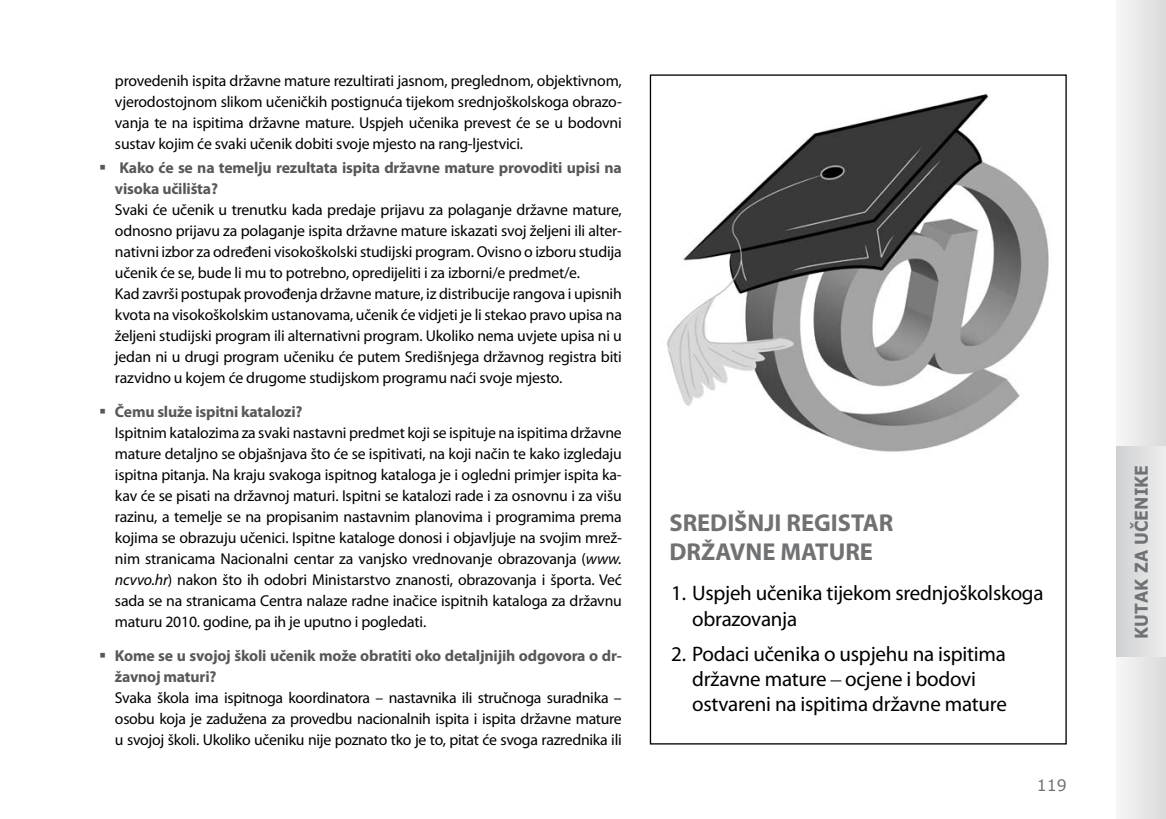
<style>
.page{position:relative;width:1166px;height:819px;background:#fff}
.page>*{position:absolute;margin:0;border:0;box-sizing:border-box;transform-origin:0 0}
.t1{font:700 24.5px/29.4px "Myriad Pro";color:#707173}
.t2{font:21px/25.2px "Myriad Pro";letter-spacing:-.01em;color:#000}
.t3{font:700 17.5px "Verdana";color:#707173;scale:.9 1}
.t4{font:15.75px/21px "Myriad Pro";letter-spacing:-.01em;color:#000;text-align:justify}
.t5{font:700 15.75px/21px "Myriad Pro";letter-spacing:-.01em;color:#58585a}
.t6{font:15.75px "Verdana";color:#707173}
.s1{color:#58585a}
.s2{font-weight:700;color:#58585a}
.s3{font-style:italic}
.s4{font-family:"Times New Roman"}
</style>
<div class="page">
<div style="left:1116px;top:0;width:50px;height:819px;background:linear-gradient(to right,#f6f6f7,#dadbdc)"></div>
<div style="left:1116px;top:446px;width:50px;height:210px;background:linear-gradient(to right,#d0d1d2,#eceded)"></div>
<img style="left:666px;top:93px;width:383px;height:359px">
<p class="t4" style="left:115px;top:71px;width:508px">provedenih ispita državne mature rezultirati jasnom, preglednom, objektivnom, vjerodostojnom slikom učeničkih postignuća tijekom srednjoškolskoga obrazo&shy;vanja te na ispitima državne mature. Uspjeh učenika prevest će se u bodovni sustav kojim će svaki učenik dobiti svoje mjesto na rang-ljestvici.</p>
<p class="t5" style="left:115px;top:157px;width:508px;text-indent:-16px">▪ Kako će se na temelju rezultata ispita državne mature provoditi upisi na visoka učilišta?</p>
<p class="t4" style="left:115px;top:199px;width:508px;text-align:left">Svaki će učenik u trenutku kada predaje prijavu za polaganje državne mature, odnosno prijavu za polaganje ispita državne mature iskazati svoj željeni ili alter&shy;nativni izbor za određeni visokoškolski studijski program. Ovisno o izboru studija učenik će se, bude li mu to potrebno, opredijeliti i za izborni/e predmet/e.<br>Kad završi postupak provođenja državne mature, iz distribucije rangova i upisnih kvota na visokoškolskim ustanovama, učenik će vidjeti je li stekao pravo upisa na željeni studijski program ili alternativni program. Ukoliko nema uvjete upisa ni u jedan ni u drugi program učeniku će putem Središnjega državnog registra biti razvidno u kojem će drugome studijskom programu naći svoje mjesto.</p>
<p class="t4" style="left:115px;top:401px;width:508px;text-align:left;text-indent:-16px"><span class="s1">▪</span> <span class="s2">Čemu služe ispitni katalozi?<br></span>Ispitnim katalozima za svaki nastavni predmet koji se ispituje na ispitima državne mature detaljno se objašnjava što će se ispitivati, na koji način te kako izgledaju ispitna pitanja. Na kraju svakoga ispitnog kataloga je i ogledni primjer ispita ka&shy;kav će se pisati na državnoj maturi. Ispitni se katalozi rade i za osnovnu i za višu razinu, a temelje se na propisanim nastavnim planovima i programima prema kojima se obrazuju učenici. Ispitne kataloge donosi i objavljuje na svojim mrež&shy;nim stranicama Nacionalni centar za vanjsko vrednovanje obrazovanja (<span class="s3">www. ncvvo.hr</span>) nakon što ih odobri Ministarstvo znanosti, obrazovanja i športa. Već sada se na stranicama Centra nalaze radne inačice ispitnih kataloga za državnu maturu 2010. godine, pa ih je uputno i pogledati.</p>
<p class="t5" style="left:115px;top:645px;width:508px;text-indent:-16px">▪ Kome se u svojoj školi učenik može obratiti oko detaljnijih odgovora o dr&shy;žavnoj maturi?</p>
<p class="t4" style="left:115px;top:687px;width:508px">Svaka škola ima ispitnoga koordinatora – nastavnika ili stručnoga suradnika – osobu koja je zadužena za provedbu nacionalnih ispita i ispita državne mature u svojoj školi. Ukoliko učeniku nije poznato tko je to, pitat će svoga razrednika ili</p>
<h1 class="t1" style="left:669px;top:508px;width:225px">SREDIŠNJI REGISTAR<br>DRŽAVNE MATURE</h1>
<h2 class="t2" style="left:692px;top:581px;width:353px;text-indent:-21px">1. Uspjeh učenika tijekom srednjoškolskoga obrazovanja</h2>
<h2 class="t2" style="left:692px;top:641px;width:316px;text-indent:-21px">2. Podaci učenika o uspjehu na ispitima državne mature <span class="s4">–</span> ocjene i bodovi ostvareni na ispitima državne mature</h2>
<p class="t6" style="left:1036px;top:775px;width:32px">119</p>
<p class="t3" style="left:1130px;top:638px;width:195px;rotate:-90deg">kutak za učenike</p>
</div>
